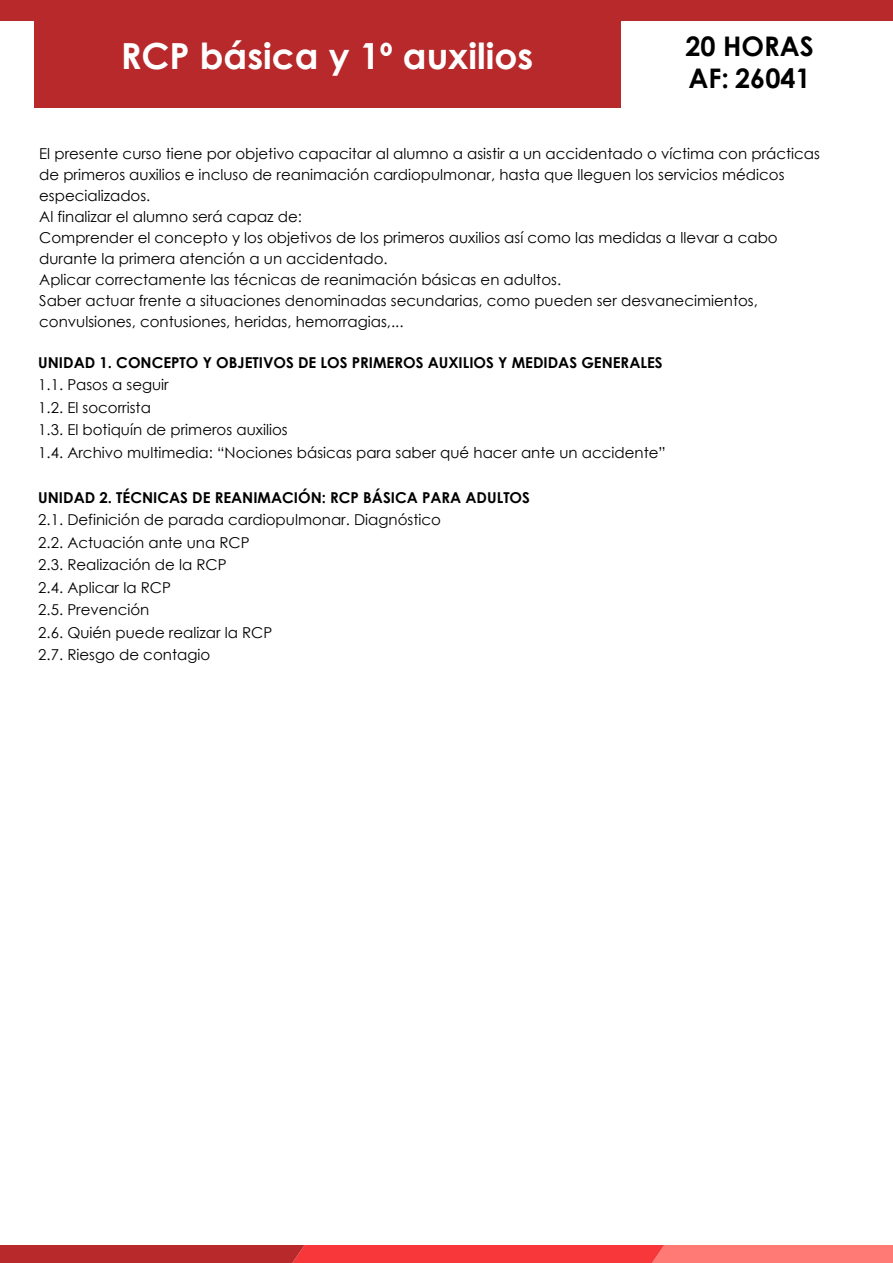
<style>
.page{position:relative;width:893px;height:1263px;background:#fff}
.page>*{position:absolute;margin:0;border:0;box-sizing:border-box;transform-origin:0 0}
.t1{font:700 36px "Century Gothic";color:#fff}
.t2{font:700 27px/32.4px "Century Gothic";color:#000}
.t3{font:15px/22.5px "Century Gothic";color:#000}
.t4{font:700 15px "Century Gothic";color:#000}
</style>
<div class="page">
<div style="left:0;top:0;width:893px;height:21px;background:#b7292b"></div>
<div style="left:34px;top:0;width:586px;height:107px;background:#b7292b"></div>
<svg style="left:0;top:1245px;width:893px;height:18px;background:#e34444"></svg>
<h1 class="t1" style="left:121px;top:28px;width:414px">RCP básica y 1º auxilios</h1>
<h2 class="t2" style="left:685px;top:29px;width:130px">20 HORAS<br>AF: 26041</h2>
<p class="t3" style="left:39px;top:143px;width:782px;line-height:21px">El presente curso tiene por objetivo capacitar al alumno a asistir a un accidentado o víctima con prácticas de primeros auxilios e incluso de reanimación cardiopulmonar, hasta que lleguen los servicios médicos especializados.<br>Al finalizar el alumno será capaz de:<br>Comprender el concepto y los objetivos de los primeros auxilios así como las medidas a llevar a cabo durante la primera atención a un accidentado.<br>Aplicar correctamente las técnicas de reanimación básicas en adultos.<br>Saber actuar frente a situaciones denominadas secundarias, como pueden ser desvanecimientos, convulsiones, contusiones, heridas, hemorragias,...</p>
<p class="t4" style="left:38px;top:351px;width:626px">UNIDAD 1. CONCEPTO Y OBJETIVOS DE LOS PRIMEROS AUXILIOS Y MEDIDAS GENERALES</p>
<p class="t3" style="left:38px;top:373px;width:629px">1.1. Pasos a seguir<br>1.2. El socorrista<br>1.3. El botiquín de primeros auxilios<br>1.4. Archivo multimedia: “Nociones básicas para saber qué hacer ante un accidente”</p>
<p class="t4" style="left:38px;top:486px;width:493px">UNIDAD 2. TÉCNICAS DE REANIMACIÓN: RCP BÁSICA PARA ADULTOS</p>
<p class="t3" style="left:38px;top:508px;width:404px">2.1. Definición de parada cardiopulmonar. Diagnóstico<br>2.2. Actuación ante una RCP<br>2.3. Realización de la RCP<br>2.4. Aplicar la RCP<br>2.5. Prevención<br>2.6. Quién puede realizar la RCP<br>2.7. Riesgo de contagio</p>
</div>
